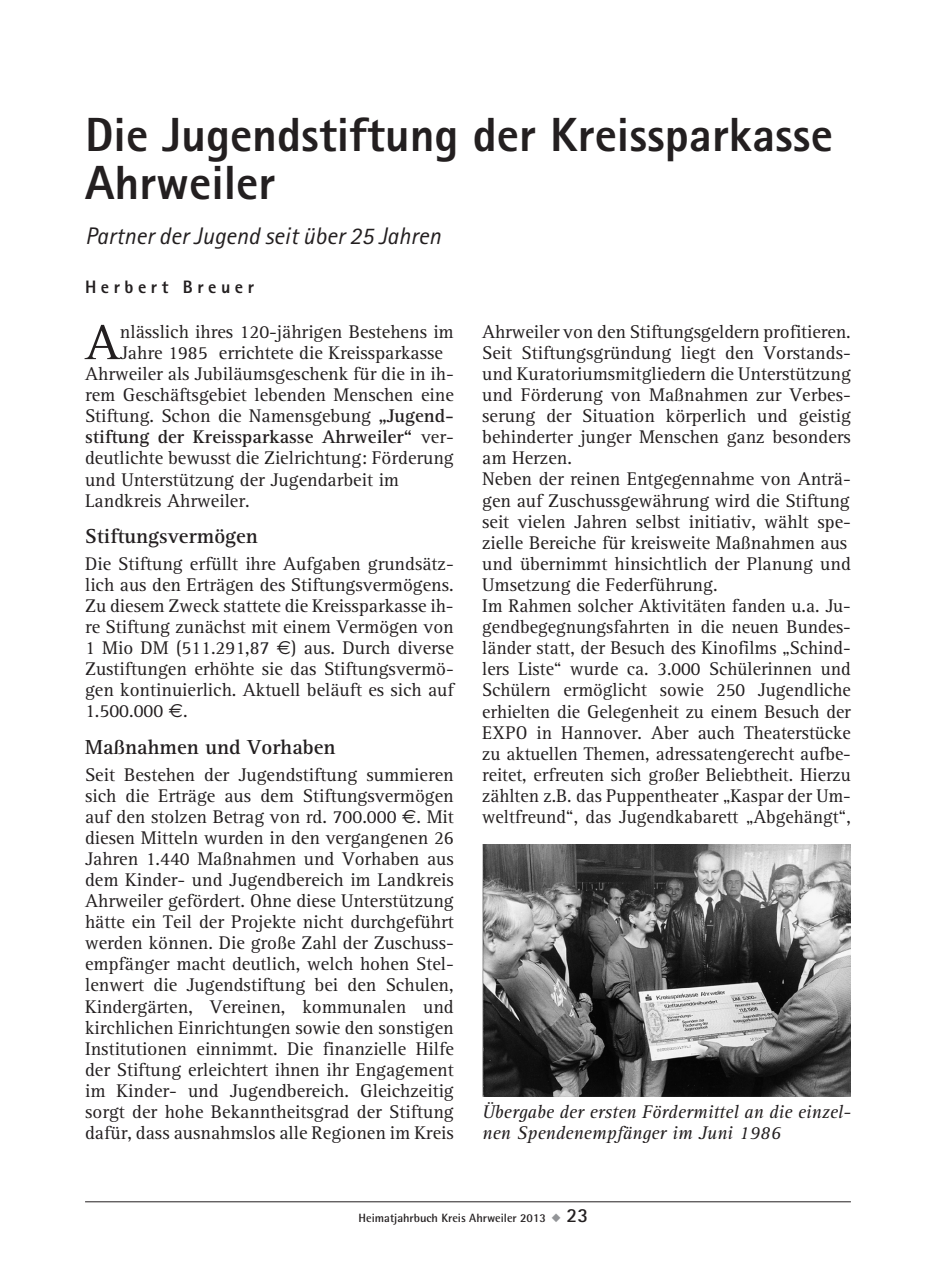
<style>
.page{position:relative;width:936px;height:1276px;background:#fff}
.page>*{position:absolute;margin:0;border:0;box-sizing:border-box;transform-origin:0 0}
.t1{font:50.6px "AT Rotis Serif";color:#231f20}
.t2{font:800 48px/48px "Rotis Sans Serif";color:#231f20}
.t3{font:italic 24px "Rotis Sans Serif";color:#231f20}
.t4{font:700 21px "AT Rotis Serif";color:#231f20}
.t5{font:19px/21px "AT Rotis Serif";color:#231f20;text-align:justify}
.t6{font:italic 19px/21px "AT Rotis Serif";color:#231f20}
.t7{font:700 19px "AT Rotis Serif";color:#231f20}
.t8{font:800 18px "Rotis Sans Serif";letter-spacing:.25em;color:#231f20}
.t9{font:700 12px "Rotis Semi Sans";color:#231f20}
.s1{font-weight:700}
.s2{font-weight:400}
.s3{font-family:"Euro Sans"}
.s4{color:#939598}
.s5{font-family:"Rotis Sans Serif";font-size:20px}
</style>
<div class="page">
<hr style="left:85px;top:1201px;width:765px;height:1px;background:#231f20">
<img style="left:482px;top:844px;width:368px;height:253px">
<h2 class="t2" style="left:85px;top:110px;width:749px">Die Jugendstiftung der Kreissparkasse<br>Ahrweiler</h2>
<p class="t3" style="left:85px;top:222px;width:357px">Partner der Jugend seit über 25 Jahren</p>
<p class="t8" style="left:85px;top:276px;width:170px">Herbert Breuer</p>
<h1 class="t1" style="left:85px;top:313px;width:36px">A</h1>
<p class="t5" style="left:120px;top:322px;width:335px">nlässlich ihres 120-jährigen Bestehens im</p>
<p class="t5" style="left:482px;top:322px;width:370px;text-align:left">Ahrweiler von den Stiftungsgeldern profitieren.<br>Seit Stiftungsgründung liegt den Vorstands&shy;und Kuratoriumsmitgliedern die Unterstützung und Förderung von Maßnahmen zur Verbes&shy;serung der Situation körperlich und geistig behinderter junger Menschen ganz besonders am Herzen.<br>Neben der reinen Entgegennahme von Anträ&shy;gen auf Zuschussgewährung wird die Stiftung seit vielen Jahren selbst initiativ, wählt spe&shy;zielle Bereiche für kreisweite Maßnahmen aus und übernimmt hinsichtlich der Planung und Umsetzung die Federführung.<br>Im Rahmen solcher Aktivitäten fanden u.a. Ju&shy;gendbegegnungsfahrten in die neuen Bundes&shy;länder statt, der Besuch des Kinofilms „Schind&shy;lers Liste“ wurde ca. 3.000 Schülerinnen und Schülern ermöglicht sowie 250 Jugendliche erhielten die Gelegenheit zu einem Besuch der EXPO in Hannover. Aber auch Theaterstücke zu aktuellen Themen, adressatengerecht aufbe&shy;reitet, erfreuten sich großer Beliebtheit. Hierzu zählten z.B. das Puppentheater „Kaspar der Um&shy;weltfreund“, das Jugendkabarett „Abgehängt“,</p>
<p class="t5" style="left:120px;top:343px;width:325px">Jahre 1985 errichtete die Kreissparkasse</p>
<p class="t5" style="left:85px;top:364px;width:370px">Ahrweiler als Jubiläumsgeschenk für die in ih-</p>
<p class="t5" style="left:85px;top:385px;width:370px">rem Geschäftsgebiet lebenden Menschen eine</p>
<p class="t5" style="left:85px;top:406px;width:370px">Stiftung. Schon die Namensgebung <span class="s1">„Jugend-</span></p>
<p class="t7" style="left:85px;top:426px;width:370px">stiftung der Kreissparkasse Ahrweiler“ <span class="s2">ver-</span></p>
<p class="t5" style="left:85px;top:448px;width:370px">deutlichte bewusst die Zielrichtung: Förderung</p>
<p class="t5" style="left:85px;top:469px;width:315px">und Unterstützung der Jugendarbeit im</p>
<p class="t5" style="left:85px;top:490px;width:166px">Landkreis Ahrweiler.</p>
<p class="t4" style="left:85px;top:524px;width:174px">Stiftungsvermögen</p>
<p class="t5" style="left:85px;top:553px;width:370px">Die Stiftung erfüllt ihre Aufgaben grundsätz&shy;lich aus den Erträgen des Stiftungsvermögens.<br>Zu diesem Zweck stattete die Kreissparkasse ih&shy;re Stiftung zunächst mit einem Vermögen von 1 Mio DM (511.291,87 <span class="s3">€</span>) aus. Durch diverse Zustiftungen erhöhte sie das Stiftungsvermö&shy;gen kontinuierlich. Aktuell beläuft es sich auf 1.500.000 <span class="s3">€</span>.</p>
<p class="t4" style="left:85px;top:734px;width:252px">Maßnahmen und Vorhaben</p>
<p class="t5" style="left:85px;top:764px;width:370px">Seit Bestehen der Jugendstiftung summieren sich die Erträge aus dem Stiftungsvermögen auf den stolzen Betrag von rd. 700.000 <span class="s3">€</span>. Mit diesen Mitteln wurden in den vergangenen 26<br>Jahren 1.440 Maßnahmen und Vorhaben aus dem Kinder- und Jugendbereich im Landkreis Ahrweiler gefördert. Ohne diese Unterstützung hätte ein Teil der Projekte nicht durchgeführt werden können. Die große Zahl der Zuschuss&shy;empfänger macht deutlich, welch hohen Stel&shy;lenwert die Jugendstiftung bei den Schulen, Kindergärten, Vereinen, kommunalen und kirchlichen Einrichtungen sowie den sonstigen Institutionen einnimmt. Die finanzielle Hilfe der Stiftung erleichtert ihnen ihr Engagement im Kinder- und Jugendbereich. Gleichzeitig sorgt der hohe Bekanntheitsgrad der Stiftung dafür, dass ausnahmslos alle Regionen im Kreis</p>
<p class="t6" style="left:482px;top:1102px;width:370px">Übergabe der ersten Fördermittel an die einzel&shy;nen Spendenempfänger im Juni 1986</p>
<p class="t9" style="left:358px;top:1210px;width:231px">Heimatjahrbuch Kreis Ahrweiler 2013 <span class="s4">◆</span> <span class="s5">23</span></p>
</div>
